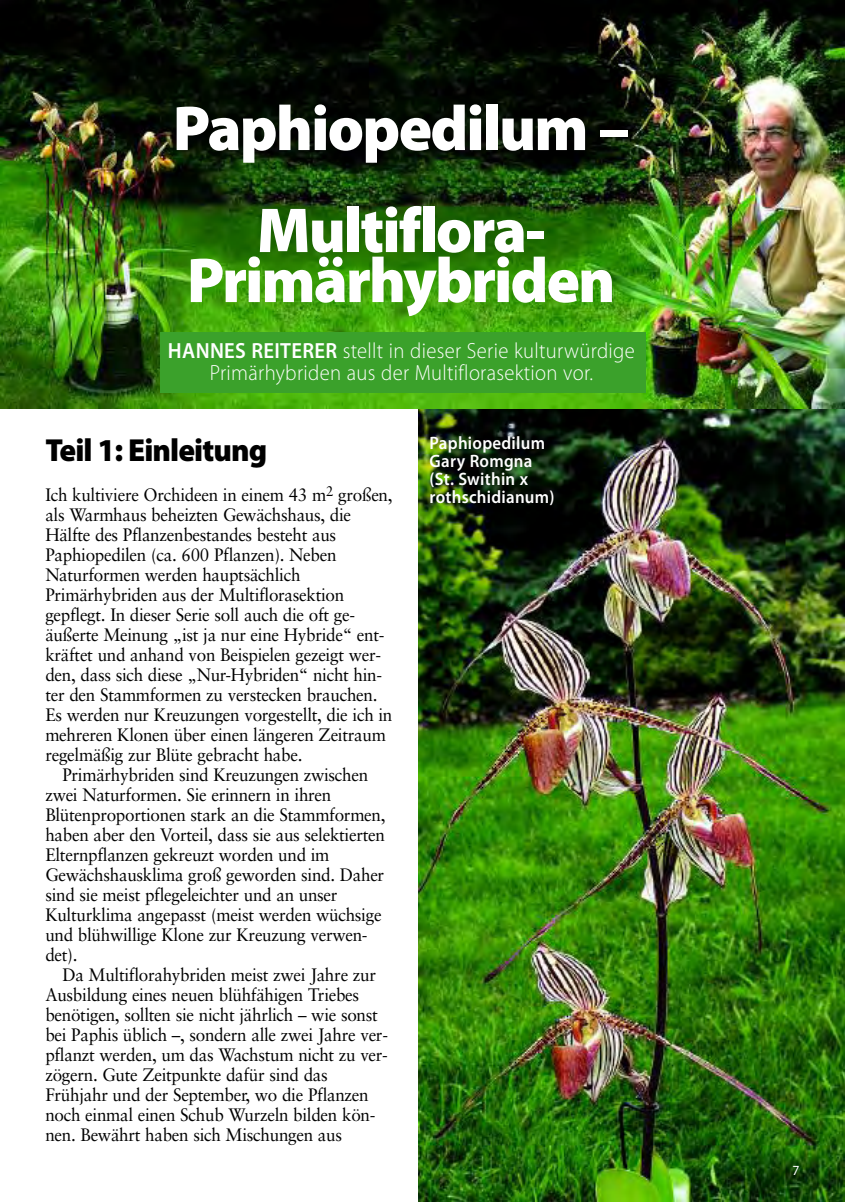
<style>
.page{position:relative;width:845px;height:1202px;background:#fff}
.page>*{position:absolute;margin:0;border:0;box-sizing:border-box;transform-origin:0 0}
.t1{font:900 64px/102px "Myriad Pro";letter-spacing:-.03em;color:#fff;text-align:center}
.t2{font:900 32px "Myriad Pro";letter-spacing:-.03em;color:#000}
.t3{font:300 22px/22px "Myriad Pro";letter-spacing:.015em;color:#fff;text-align:center;scale:.94 1}
.t4{font:18px/20px "Sabon";letter-spacing:-.015em;color:#000;scale:.95 1}
.t5{font:600 18px/18px "Myriad Pro";letter-spacing:.015em;color:#fff;scale:.94 1}
.t6{font:14px "Myriad Pro";color:#fff}
.s1{font-weight:600}
</style>
<div class="page">
<img style="left:418px;top:408px;width:427px;height:794px">
<img style="left:0;top:0;width:845px;height:408px">
<div style="left:161px;top:332px;width:485px;height:61px;background:#3ba12b"></div>
<h1 class="t1" style="left:173px;top:83px;width:458px">Paphiopedilum –<br>Multiflora-</h1>
<h1 class="t1" style="left:187px;top:235px;width:430px">Primärhybriden</h1>
<p class="t3" style="left:168px;top:341px;width:498px"><span class="s1">HANNES REITERER</span> stellt in dieser Serie kulturwürdige<br>Primärhybriden aus der Multiflorasektion vor.</p>
<h2 class="t2" style="left:45px;top:438px;width:223px">Teil 1: Einleitung</h2>
<p class="t4" style="left:45px;top:486px;width:367px">Ich kultiviere Orchideen in einem 43 m<sup>2</sup> großen, als Warmhaus beheizten Gewächshaus, die Hälfte des Pflanzenbestandes besteht aus Paphiopedilen (ca. 600 Pflanzen). Neben Naturformen werden hauptsächlich Primärhybriden aus der Multiflorasektion gepflegt. In dieser Serie soll auch die oft ge&shy;äußerte Meinung „ist ja nur eine Hybride“ ent&shy;kräftet und anhand von Beispielen gezeigt wer&shy;den, dass sich diese „Nur-Hybriden“ nicht hin&shy;ter den Stammformen zu verstecken brauchen.<br>Es werden nur Kreuzungen vorgestellt, die ich in mehreren Klonen über einen längeren Zeitraum regelmäßig zur Blüte gebracht habe.</p>
<p class="t4" style="left:45px;top:766px;width:360px;text-indent:17px">Primärhybriden sind Kreuzungen zwischen zwei Naturformen. Sie erinnern in ihren Blütenproportionen stark an die Stammformen, haben aber den Vorteil, dass sie aus selektierten Elternpflanzen gekreuzt worden und im Gewächshausklima groß geworden sind. Daher sind sie meist pflegeleichter und an unser Kulturklima angepasst (meist werden wüchsige und blühwillige Klone zur Kreuzung verwen&shy;det).</p>
<p class="t4" style="left:45px;top:966px;width:362px;text-indent:17px">Da Multiflorahybriden meist zwei Jahre zur Ausbildung eines neuen blühfähigen Triebes benötigen, sollten sie nicht jährlich – wie sonst bei Paphis üblich –, sondern alle zwei Jahre ver&shy;pflanzt werden, um das Wachstum nicht zu ver&shy;zögern. Gute Zeitpunkte dafür sind das Frühjahr und der September, wo die Pflanzen noch einmal einen Schub Wurzeln bilden kön&shy;nen. Bewährt haben sich Mischungen aus</p>
<p class="t5" style="left:429px;top:436px;width:134px">Paphiopedilum<br>Gary Romgna (St. Swithin x rothschidianum)</p>
<p class="t6" style="left:792px;top:1164px;width:9px">7</p>
</div>
